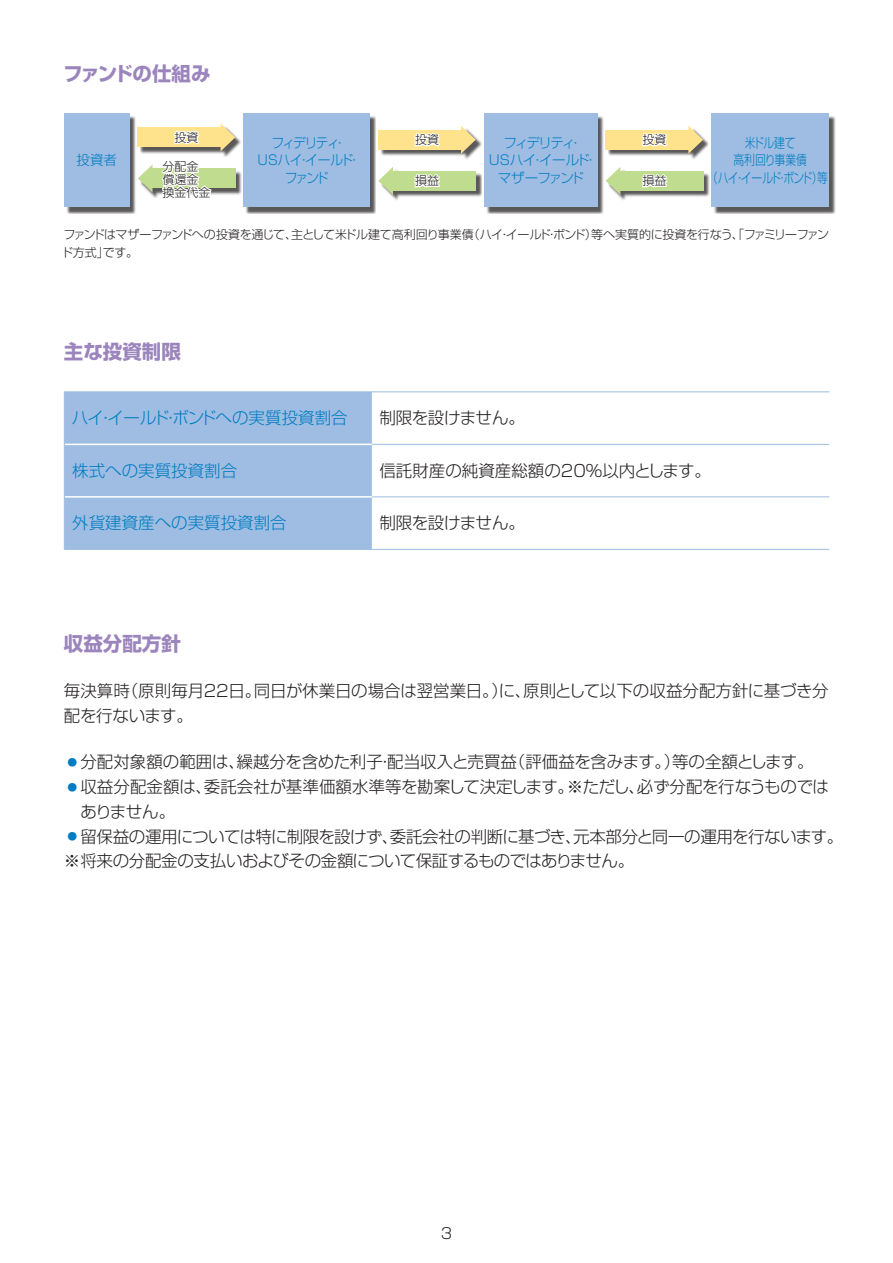
<style>
.page{position:relative;width:893px;height:1263px;background:#fff}
.page>*{position:absolute;margin:0;border:0;box-sizing:border-box;transform-origin:0 0}
.t1{font:700 19.5px "Shin Go Pr 5";color:#9c85bd}
.t2{font:700 19.5px "Shin Go Pr 5";letter-spacing:-.02em;color:#9c85bd}
.t3{font:300 16.5px/24.8px "Shin Go Pr 5";letter-spacing:-.02em;color:#231f20}
.t4{font:300 16.5px "Shin Go Pr 5";color:#231f20}
.t5{font:300 16.5px "Shin Go Pr 5";color:#007cc2}
.t6{font:300 15px "Shin Go Pr 5";color:#231f20}
.t7{font:300 13.5px/17.2px "Shin Go Pr 5";letter-spacing:-.03em;color:#007cc2;text-align:center;scale:.8 1}
.t8{font:300 13.5px/17.2px "Shin Go Pr 5";letter-spacing:-.105em;color:#007cc2;text-align:center}
.t9{font:300 13.5px/17.2px "Shin Go Pr 5";letter-spacing:-.13em;color:#007cc2;text-align:center;scale:.95 1}
.t10{font:300 13.5px "Shin Go Pr 5";letter-spacing:-.05em;color:#007cc2}
.t11{font:300 12px/18px "Shin Go Pr 5";letter-spacing:-.025em;color:#231f20}
.t12{font:300 12px/12.8px "Shin Go Pr 5";color:#231f20}
</style>
<div class="page">
<div style="left:608px;top:128px;width:101px;height:32px;background:#231f20;opacity:.75"></div>
<svg style="left:688px;top:126px;width:15px;height:28px"></svg>
<div style="left:606px;top:130px;width:83px;height:19px;background:#ffe38c"></div>
<div style="left:608px;top:169px;width:101px;height:32px;background:#231f20;opacity:.75"></div>
<svg style="left:606px;top:167px;width:14px;height:28px"></svg>
<div style="left:620px;top:171px;width:83px;height:19px;background:#c0dc8e"></div>
<div style="left:380px;top:128px;width:102px;height:32px;background:#231f20;opacity:.75"></div>
<svg style="left:461px;top:126px;width:15px;height:28px"></svg>
<div style="left:378px;top:130px;width:83px;height:19px;background:#ffe38c"></div>
<div style="left:380px;top:169px;width:102px;height:32px;background:#231f20;opacity:.75"></div>
<svg style="left:378px;top:167px;width:15px;height:28px"></svg>
<div style="left:393px;top:171px;width:83px;height:19px;background:#c0dc8e"></div>
<div style="left:140px;top:125px;width:102px;height:32px;background:#231f20;opacity:.75"></div>
<svg style="left:221px;top:124px;width:14px;height:27px"></svg>
<div style="left:138px;top:128px;width:83px;height:19px;background:#ffe38c"></div>
<div style="left:140px;top:166px;width:102px;height:32px;background:#231f20;opacity:.75"></div>
<svg style="left:138px;top:164px;width:15px;height:28px"></svg>
<div style="left:152px;top:169px;width:83px;height:19px;background:#c0dc8e"></div>
<svg style="left:641px;top:133px;width:27px;height:14px"></svg>
<svg style="left:641px;top:174px;width:27px;height:14px"></svg>
<svg style="left:414px;top:133px;width:26px;height:14px"></svg>
<svg style="left:414px;top:174px;width:26px;height:14px"></svg>
<svg style="left:173px;top:130px;width:27px;height:14px"></svg>
<svg style="left:160px;top:166px;width:53px;height:32px"></svg>
<div style="left:66px;top:115px;width:70px;height:99px;background:#231f20;opacity:.75"></div>
<div style="left:64px;top:113px;width:66px;height:94px;background:#9fbde2"></div>
<div style="left:245px;top:115px;width:131px;height:99px;background:#231f20;opacity:.75"></div>
<div style="left:244px;top:113px;width:126px;height:94px;background:#9fbde2"></div>
<div style="left:486px;top:115px;width:118px;height:99px;background:#231f20;opacity:.75"></div>
<div style="left:484px;top:113px;width:113px;height:94px;background:#9fbde2"></div>
<div style="left:713px;top:115px;width:123px;height:99px;background:#231f20;opacity:.75"></div>
<div style="left:711px;top:113px;width:118px;height:94px;background:#9fbde2"></div>
<div style="left:65px;top:392px;width:307px;height:157px;background:#9fbde2"></div>
<hr style="left:65px;top:444px;width:307px;height:1px;background:#fff">
<hr style="left:65px;top:496px;width:307px;height:2px;background:#fff">
<hr style="left:64px;top:391px;width:308px;height:1px;background:#9fbde2">
<hr style="left:372px;top:391px;width:457px;height:1px;background:#9fbde2">
<hr style="left:64px;top:549px;width:308px;height:1px;background:#9fbde2">
<hr style="left:372px;top:549px;width:457px;height:1px;background:#9fbde2">
<hr style="left:372px;top:444px;width:457px;height:1px;background:#9fbde2">
<hr style="left:372px;top:496px;width:457px;height:1px;background:#9fbde2">
<hr style="left:64px;top:392px;width:1px;height:52px;background:#9fbde2">
<hr style="left:64px;top:444px;width:1px;height:53px;background:#9fbde2">
<hr style="left:64px;top:497px;width:1px;height:52px;background:#9fbde2">
<p class="t2" style="left:63px;top:58px;width:149px">ファンドの仕組み</p>
<p class="t10" style="left:77px;top:149px;width:42px">投資者</p>
<p class="t11" style="left:175px;top:127px;width:26px">投資</p>
<p class="t12" style="left:163px;top:159px;width:49px">分配金償還金換金代金</p>
<p class="t11" style="left:415px;top:130px;width:25px">投資</p>
<p class="t11" style="left:415px;top:171px;width:25px">損益</p>
<p class="t11" style="left:642px;top:130px;width:25px">投資</p>
<p class="t11" style="left:642px;top:171px;width:25px">損益</p>
<p class="t9" style="left:258px;top:133px;width:110px">フィデリティ・<br>USハイ・イールド・ファンド</p>
<p class="t8" style="left:489px;top:133px;width:110px">フィデリティ・<br>USハイ・イールド・マザーファンド</p>
<p class="t7" style="left:707px;top:133px;width:153px">米ドル建て<br>高利回り事業債<br>（ハイ・イールド・ボンド）等</p>
<p class="t11" style="left:61px;top:224px;width:769px">ファンドはマザーファンドへの投資を通じて、主として米ドル建て高利回り事業債（ハイ・イールド・ボンド）等へ実質的に投資を行なう、「ファミリーファンド方式」です。</p>
<p class="t1" style="left:64px;top:336px;width:118px">主な投資制限</p>
<p class="t5" style="left:72px;top:405px;width:277px">ハイ・イールド・ボンドへの実質投資割合</p>
<p class="t3" style="left:379px;top:404px;width:147px">制限を設けません。</p>
<p class="t5" style="left:72px;top:457px;width:166px">株式への実質投資割合</p>
<p class="t4" style="left:379px;top:457px;width:333px">信託財産の純資産総額の20％以内とします。</p>
<p class="t5" style="left:72px;top:510px;width:216px">外貨建資産への実質投資割合</p>
<p class="t3" style="left:379px;top:509px;width:147px">制限を設けません。</p>
<p class="t1" style="left:64px;top:628px;width:118px">収益分配方針</p>
<p class="t3" style="left:64px;top:677px;width:766px">毎決算時（原則毎月22日。同日が休業日の場合は翌営業日。）に、原則として以下の収益分配方針に基づき分配を行ないます。</p>
<p class="t4" style="left:67px;top:748px;width:748px"><sup>●</sup> 分配対象額の範囲は、繰越分を含めた利子・配当収入と売買益（評価益を含みます。）等の全額とします。</p>
<p class="t3" style="left:81px;top:773px;width:750px;text-indent:-13px"><sup>●</sup> 収益分配金額は、委託会社が基準価額水準等を勘案して決定します。※ただし、必ず分配を行なうものではありません。</p>
<p class="t3" style="left:64px;top:822px;width:781px"><sup>●</sup> 留保益の運用については特に制限を設けず、委託会社の判断に基づき、元本部分と同一の運用を行ないます。※将来の分配金の支払いおよびその金額について保証するものではありません。</p>
<p class="t6" style="left:441px;top:1221px;width:13px">3</p>
</div>
